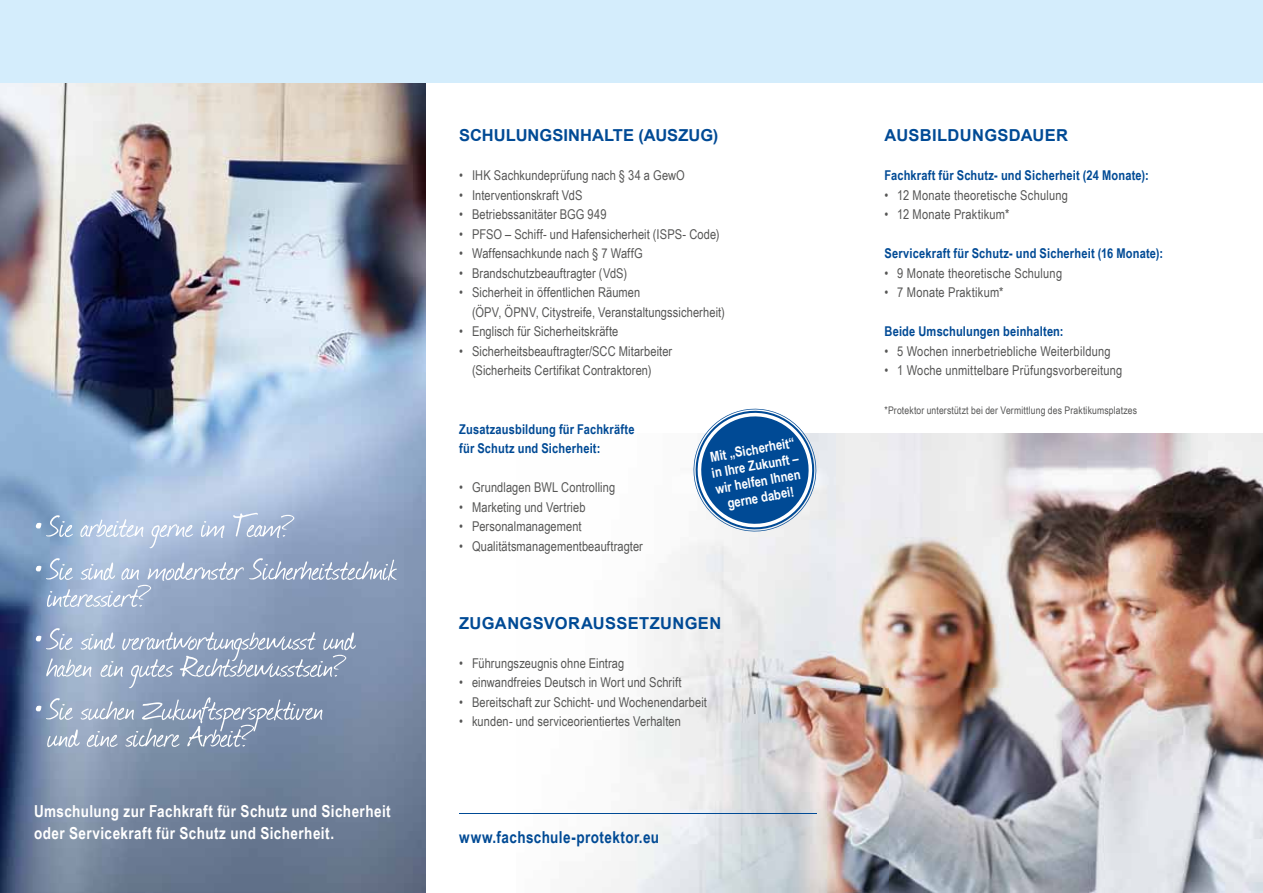
<style>
.page{position:relative;width:1263px;height:893px;background:#fff}
.page>*{position:absolute;margin:0;border:0;box-sizing:border-box;transform-origin:0 0}
.t1{font:700 16.5px/22.5px "Arial Narrow";letter-spacing:.025em;color:#fff}
.t2{font:700 16.5px "Arial";letter-spacing:.015em;color:#004a95}
.t3{font:700 16.5px "Arial Narrow";letter-spacing:.025em;color:#004a95}
.t4{font:700 13.8px/16px "Arial Narrow";color:#fff;text-align:center}
.t5{font:13.5px/19.5px "Arial Narrow";letter-spacing:.005em;color:#565655}
.t6{font:700 13.5px/19.5px "Arial Narrow";letter-spacing:.01em;color:#004a95}
.t7{font:10.5px "Arial Narrow";letter-spacing:.015em;color:#565655}
</style>
<div class="page">
<img style="left:0;top:83px;width:425px;height:810px">
<img style="left:602px;top:434px;width:661px;height:459px">
<div style="left:0;top:0;width:1263px;height:83px;background:#d4edfc"></div>
<svg style="left:36px;top:697px;width:286px;height:50px;background:#93a3bb"></svg>
<svg style="left:36px;top:628px;width:320px;height:60px;background:#99a9c3"></svg>
<svg style="left:36px;top:558px;width:361px;height:49px;background:#9badc9"></svg>
<svg style="left:36px;top:513px;width:258px;height:35px;background:#aec1dc"></svg>
<hr style="left:459px;top:813px;width:357px;height:1px;background:#004a95">
<svg style="left:689px;top:408px;width:132px;height:128px"></svg>
<p class="t1" style="left:34px;top:799px;width:358px">Umschulung zur Fachkraft für Schutz und Sicherheit oder Servicekraft für Schutz und Sicherheit.</p>
<p class="t2" style="left:459px;top:125px;width:261px">SCHULUNGSINHALTE (AUSZUG)</p>
<p class="t5" style="left:459px;top:165px;width:227px">• IHK Sachkundeprüfung nach § 34 a GewO</p>
<p class="t5" style="left:459px;top:185px;width:125px">• Interventionskraft VdS</p>
<p class="t5" style="left:459px;top:204px;width:149px">• Betriebssanitäter BGG 949</p>
<p class="t5" style="left:459px;top:224px;width:262px">• PFSO – Schiff- und Hafensicherheit (ISPS- Code)</p>
<p class="t5" style="left:459px;top:243px;width:185px">• Waffensachkunde nach § 7 WaffG</p>
<p class="t5" style="left:459px;top:263px;width:169px">• Brandschutzbeauftragter (VdS)</p>
<p class="t5" style="left:472px;top:282px;width:254px;text-indent:-13px">• Sicherheit in öffentlichen Räumen<br>(ÖPV, ÖPNV, Citystreife, Veranstaltungssicherheit)</p>
<p class="t5" style="left:459px;top:321px;width:161px">• Englisch für Sicherheitskräfte</p>
<p class="t5" style="left:472px;top:341px;width:202px;text-indent:-13px">• Sicherheitsbeauftragter/SCC Mitarbeiter (Sicherheits Certifikat Contraktoren)</p>
<p class="t6" style="left:459px;top:419px;width:177px">Zusatzausbildung für Fachkräfte für Schutz und Sicherheit:</p>
<p class="t5" style="left:459px;top:477px;width:157px">• Grundlagen BWL Controlling</p>
<p class="t5" style="left:459px;top:497px;width:128px">• Marketing und Vertrieb</p>
<p class="t5" style="left:459px;top:516px;width:124px">• Personalmanagement</p>
<p class="t5" style="left:459px;top:536px;width:185px">• Qualitätsmanagementbeauftragter</p>
<p class="t4" style="left:707px;top:449px;width:90px;rotate:-10deg">Mit „Sicherheit“ in Ihre Zukunft – wir helfen Ihnen gerne dabei!</p>
<p class="t2" style="left:459px;top:612px;width:263px">ZUGANGSVORAUSSETZUNGEN</p>
<p class="t5" style="left:459px;top:653px;width:167px">• Führungszeugnis ohne Eintrag</p>
<p class="t5" style="left:459px;top:672px;width:224px">• einwandfreies Deutsch in Wort und Schrift</p>
<p class="t5" style="left:459px;top:692px;width:249px">• Bereitschaft zur Schicht- und Wochenendarbeit</p>
<p class="t5" style="left:459px;top:711px;width:223px">• kunden- und serviceorientiertes Verhalten</p>
<p class="t3" style="left:459px;top:825px;width:201px">www.fachschule-protektor.eu</p>
<p class="t2" style="left:884px;top:125px;width:185px">AUSBILDUNGSDAUER</p>
<p class="t6" style="left:884px;top:165px;width:266px">Fachkraft für Schutz- und Sicherheit (24 Monate):</p>
<p class="t5" style="left:884px;top:185px;width:185px">• 12 Monate theoretische Schulung</p>
<p class="t5" style="left:884px;top:204px;width:126px">• 12 Monate Praktikum*</p>
<p class="t6" style="left:884px;top:243px;width:280px">Servicekraft für Schutz- und Sicherheit (16 Monate):</p>
<p class="t5" style="left:884px;top:263px;width:179px">• 9 Monate theoretische Schulung</p>
<p class="t5" style="left:884px;top:282px;width:120px">• 7 Monate Praktikum*</p>
<p class="t6" style="left:884px;top:321px;width:181px">Beide Umschulungen beinhalten:</p>
<p class="t5" style="left:884px;top:341px;width:228px">• 5 Wochen innerbetriebliche Weiterbildung</p>
<p class="t5" style="left:884px;top:360px;width:239px">• 1 Woche unmittelbare Prüfungsvorbereitung</p>
<p class="t7" style="left:884px;top:403px;width:254px">*Protektor unterstützt bei der Vermittlung des Praktikumsplatzes</p>
</div>
